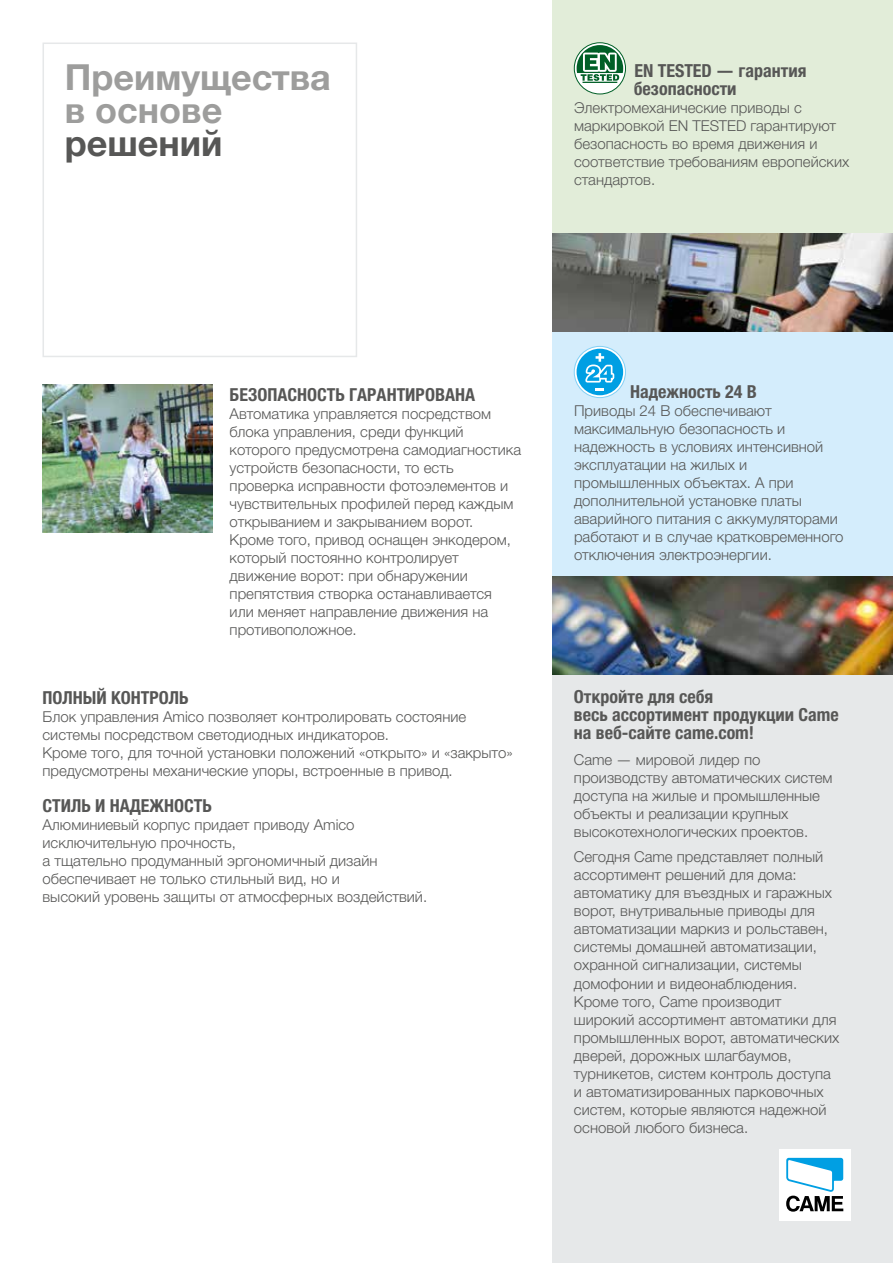
<style>
.page{position:relative;width:893px;height:1263px;background:#fff}
.page>*{position:absolute;margin:0;border:0;box-sizing:border-box;transform-origin:0 0}
.t1{font:700 36px/33px "Helvetica Neue LTW1 G";color:#9d9d9c}
.t2{font:700 36px "Helvetica Neue LTW1 G";color:#575756}
.t3{font:700 condensed 18px/18px "Helvetica Neue LTW1 G";color:#575756}
.t4{font:300 15px/18px "Helvetica Neue LTW1 G";color:#575756}
</style>
<div class="page">
<div style="left:43px;top:43px;width:314px;height:314px;border:2px solid #e6e8e9"></div>
<img style="left:43px;top:384px;width:169px;height:148px">
<div style="left:553px;top:674px;width:340px;height:589px;background:#e6e8e9"></div>
<div style="left:553px;top:329px;width:340px;height:251px;background:#d4edfc"></div>
<svg style="left:574px;top:346px;width:51px;height:52px"></svg>
<div style="left:574px;top:346px;width:52px;height:52px;border:1px solid #83d0f5;border-radius:50%"></div>
<div style="left:577px;top:349px;width:46px;height:46px;background:#009fe3;border-radius:50%"></div>
<svg style="left:582px;top:353px;width:34px;height:38px"></svg>
<img style="left:553px;top:577px;width:340px;height:97px">
<div style="left:553px;top:0;width:340px;height:251px;background:#e2edd9"></div>
<svg style="left:574px;top:43px;width:51px;height:51px"></svg>
<div style="left:574px;top:43px;width:52px;height:51px;border:1px solid #005f27;border-radius:50%"></div>
<svg style="left:577px;top:45px;width:46px;height:36px;background:#69a07f"></svg>
<hr style="left:582px;top:82px;width:35px;height:1px;background:#005f27">
<img style="left:553px;top:234px;width:340px;height:98px">
<div style="left:779px;top:1149px;width:71px;height:71px;background:#fff"></div>
<svg style="left:786px;top:1158px;width:57px;height:54px"></svg>
<h1 class="t1" style="left:65px;top:61px;width:268px">Преимущества в основе</h1>
<h1 class="t2" style="left:65px;top:121px;width:159px">решений</h1>
<p class="t3" style="left:634px;top:61px;width:174px">EN TESTED — гарантия безопасности</p>
<p class="t4" style="left:574px;top:98px;width:277px">Электромеханические приводы с маркировкой EN TESTED гарантируют безопасность во время движения и соответствие требованиям европейских стандартов.</p>
<p class="t3" style="left:230px;top:386px;width:247px">БЕЗОПАСНОСТЬ ГАРАНТИРОВАНА</p>
<p class="t4" style="left:230px;top:404px;width:293px">Автоматика управляется посредством блока управления, среди функций которого предусмотрена самодиагностика устройств безопасности, то есть проверка исправности фотоэлементов и чувствительных профилей перед каждым открыванием и закрыванием ворот.<br>Кроме того, привод оснащен энкодером, который постоянно контролирует движение ворот: при обнаружении препятствия створка останавливается<br>или меняет направление движения на противоположное.</p>
<p class="t3" style="left:43px;top:689px;width:147px">ПОЛНЫЙ КОНТРОЛЬ</p>
<p class="t4" style="left:43px;top:708px;width:472px">Блок управления Amico позволяет контролировать состояние системы посредством светодиодных индикаторов.<br>Кроме того, для точной установки положений «открыто» и «закрыто» предусмотрены механические упоры, встроенные в привод.</p>
<p class="t3" style="left:43px;top:797px;width:171px">СТИЛЬ И НАДЕЖНОСТЬ</p>
<p class="t4" style="left:43px;top:816px;width:386px">Алюминиевый корпус придает приводу Amico исключительную прочность,<br>а тщательно продуманный эргономичный дизайн обеспечивает не только стильный вид, но и<br>высокий уровень защиты от атмосферных воздействий.</p>
<p class="t3" style="left:630px;top:382px;width:128px">Надежность 24 В</p>
<p class="t4" style="left:574px;top:401px;width:271px">Приводы 24 В обеспечивают максимальную безопасность и надежность в условиях интенсивной эксплуатации на жилых и промышленных объектах. А при дополнительной установке платы аварийного питания с аккумуляторами работают и в случае кратковременного отключения электроэнергии.</p>
<p class="t3" style="left:574px;top:688px;width:266px">Откройте для себя<br>весь ассортимент продукции Came на веб-сайте came.com!</p>
<p class="t4" style="left:574px;top:750px;width:260px">Came ― мировой лидер по производству автоматических систем доступа на жилые и промышленные объекты и реализации крупных высокотехнологических проектов.</p>
<p class="t4" style="left:574px;top:848px;width:267px">Сегодня Came представляет полный ассортимент решений для дома: автоматику для въездных и гаражных ворот, внутривальные приводы для автоматизации маркиз и рольставен, системы домашней автоматизации, охранной сигнализации, системы домофонии и видеонаблюдения.<br>Кроме того, Came производит широкий ассортимент автоматики для промышленных ворот, автоматических дверей, дорожных шлагбаумов, турникетов, систем контроль доступа и автоматизированных парковочных систем, которые являются надежной основой любого бизнеса.</p>
</div>
